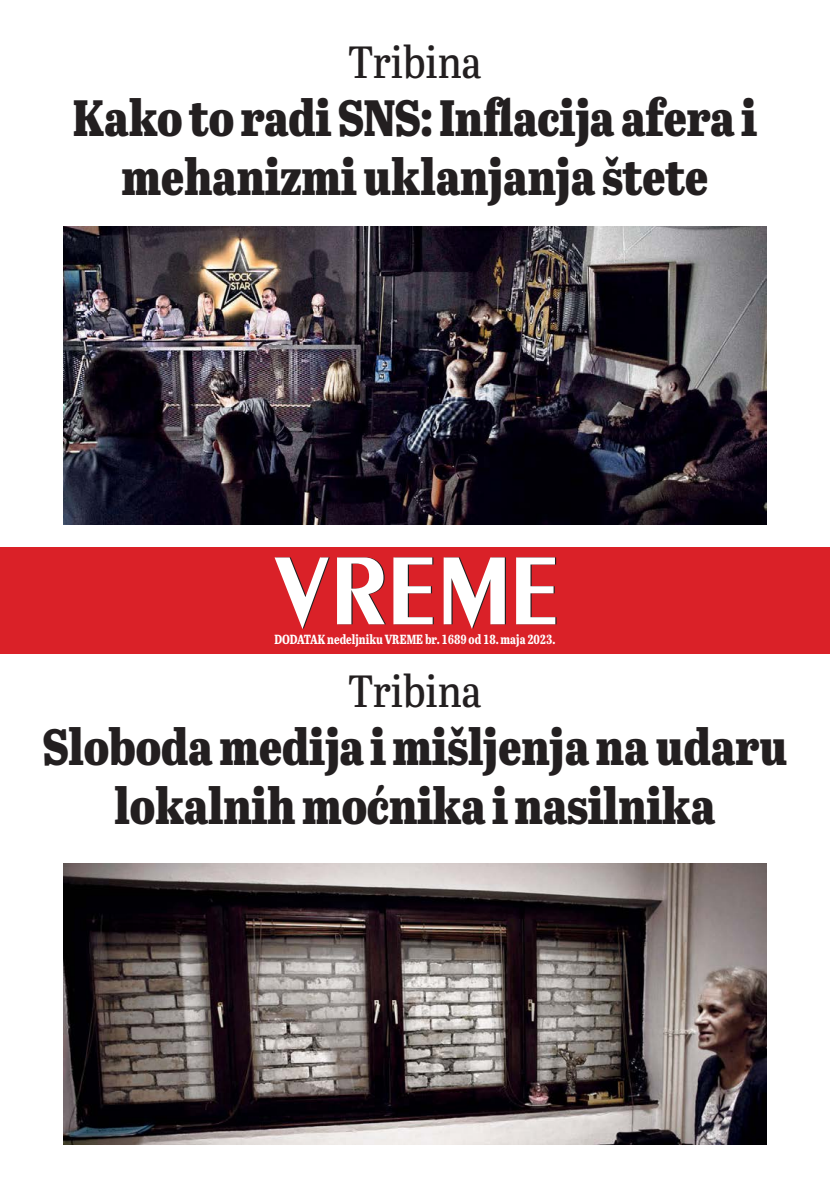
<style>
.page{position:relative;width:830px;height:1191px;background:#fff}
.page>*{position:absolute;margin:0;border:0;box-sizing:border-box;transform-origin:0 0}
.t1{font:51px/58.5px "Abril Titling Cnd Eb";letter-spacing:-.005em;color:#231f20;text-align:center;scale:.96 1}
.t2{font:45px "Abril Titling Cnd";letter-spacing:-.005em;color:#231f20}
.t3{font:700 13.2px "Abril Titling Cnd";letter-spacing:-.005em;color:#fff;scale:.92 1}
</style>
<div class="page">
<div style="left:0;top:547px;width:829px;height:106px;background:#da2128"></div>
<svg style="left:274px;top:557px;width:55px;height:72px"></svg>
<svg style="left:337px;top:557px;width:49px;height:67px"></svg>
<svg style="left:393px;top:557px;width:40px;height:67px"></svg>
<svg style="left:516px;top:557px;width:40px;height:67px"></svg>
<svg style="left:443px;top:557px;width:62px;height:72px"></svg>
<img style="left:64px;top:863px;width:701px;height:281px">
<img style="left:64px;top:227px;width:701px;height:297px">
<p class="t2" style="left:348px;top:45px;width:135px">Tribina</p>
<p class="t1" style="left:73px;top:93px;width:713px">Kako to radi SNS: Inflacĳa afera i mehanizmi uklanjanja štete</p>
<p class="t3" style="left:274px;top:635px;width:307px">DODATAK nedeljniku VREME br. 1689 od 18. maja 2023.</p>
<p class="t2" style="left:348px;top:674px;width:135px">Tribina</p>
<p class="t1" style="left:43px;top:722px;width:777px">Sloboda medĳa i mišljenja na udaru lokalnih moćnika i nasilnika</p>
</div>
